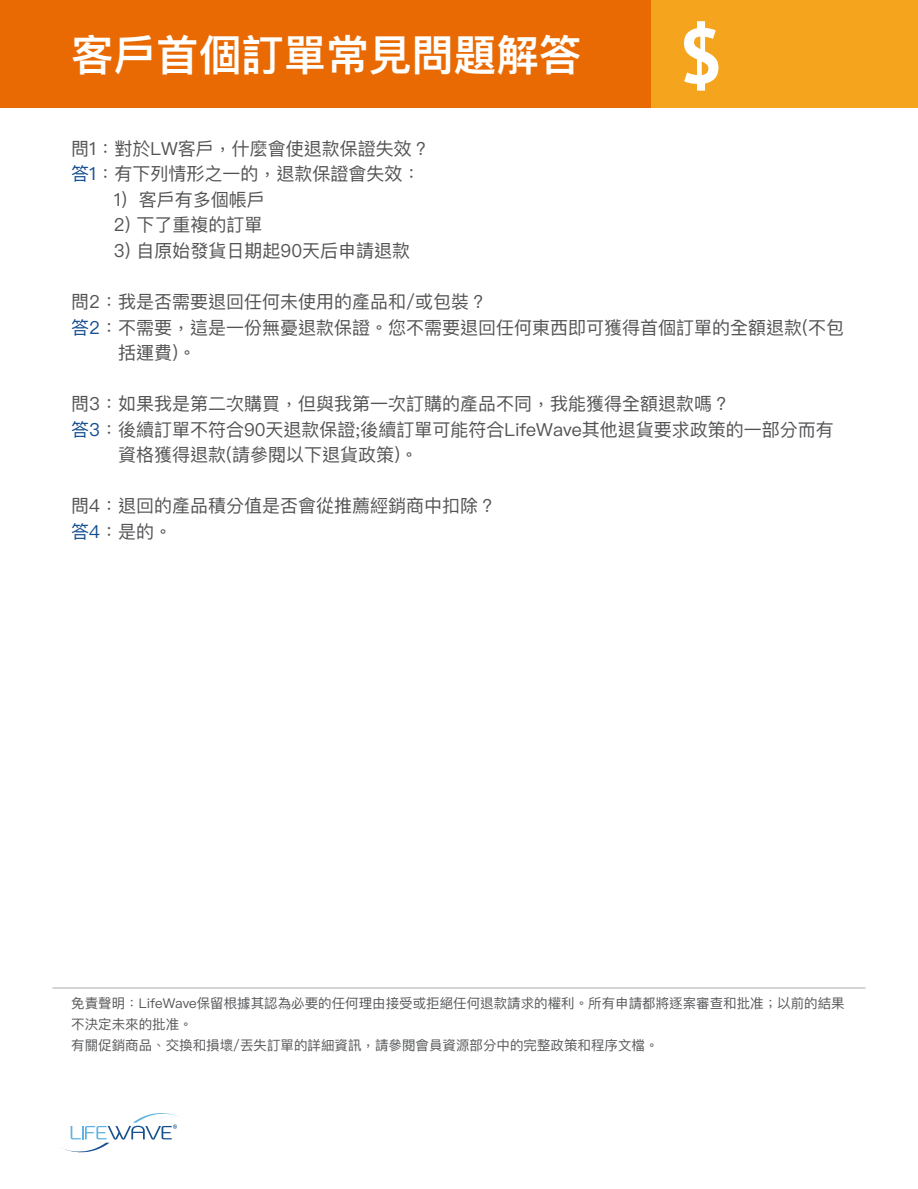
<style>
.page{position:relative;width:918px;height:1189px;background:#fff}
.page>*{position:absolute;margin:0;border:0;box-sizing:border-box;transform-origin:0 0}
.t1{font:600 42.45px "Ping Fang TC";color:#fff}
.t2{font:18px/25.5px "Ping Fang TC";color:#535355}
.t3{font:13.5px/21.3px "Ping Fang TC";color:#57585a}
.s1{color:#164f90}
</style>
<div class="page">
<div style="left:0;top:0;width:918px;height:108px;background:#f4a51d"></div>
<div style="left:0;top:0;width:650px;height:108px;background:#e96a03"></div>
<svg style="left:62px;top:1113px;width:117px;height:40px"></svg>
<svg style="left:684px;top:21px;width:34px;height:70px"></svg>
<hr style="left:53px;top:987px;width:812px;height:1px;background:#a8a9ad">
<h1 class="t1" style="left:71px;top:29px;width:512px">客戶首個訂單常見問題解答</h1>
<p class="t2" style="left:71px;top:135px;width:360px">問1：對於LW客戶，什麼會使退款保證失效？<span class="s1">答1</span>：有下列情形之一的，退款保證會失效：</p>
<p class="t2" style="left:114px;top:186px;width:153px">1) 客戶有多個帳戶</p>
<p class="t2" style="left:114px;top:212px;width:150px">2) 下了重複的訂單</p>
<p class="t2" style="left:114px;top:237px;width:298px">3) 自原始發貨日期起90天后申請退款</p>
<p class="t2" style="left:71px;top:288px;width:417px">問2：我是否需要退回任何未使用的產品和/或包裝？</p>
<p class="t2" style="left:71px;top:314px;width:774px"><span class="s1">答2</span>：不需要，這是一份無憂退款保證。您不需要退回任何東西即可獲得首個訂單的全額退款(不包</p>
<p class="t2" style="left:118px;top:339px;width:79px">括運費)。</p>
<p class="t2" style="left:71px;top:390px;width:660px">問3：如果我是第二次購買，但與我第一次訂購的產品不同，我能獲得全額退款嗎？</p>
<p class="t2" style="left:71px;top:416px;width:764px"><span class="s1">答3</span>：後續訂單不符合90天退款保證;後續訂單可能符合LifeWave其他退貨要求政策的一部分而有</p>
<p class="t2" style="left:118px;top:441px;width:301px">資格獲得退款(請參閱以下退貨政策)。</p>
<p class="t2" style="left:71px;top:492px;width:426px">問4：退回的產品積分值是否會從推薦經銷商中扣除？<span class="s1">答4</span>：是的。</p>
<p class="t3" style="left:71px;top:991px;width:775px">免責聲明：LifeWave保留根據其認為必要的任何理由接受或拒絕任何退款請求的權利。所有申請都將逐案審查和批准；以前的結果不決定未來的批准。<br>有關促銷商品、交換和損壞/丟失訂單的詳細資訊，請參閱會員資源部分中的完整政策和程序文檔。</p>
</div>
